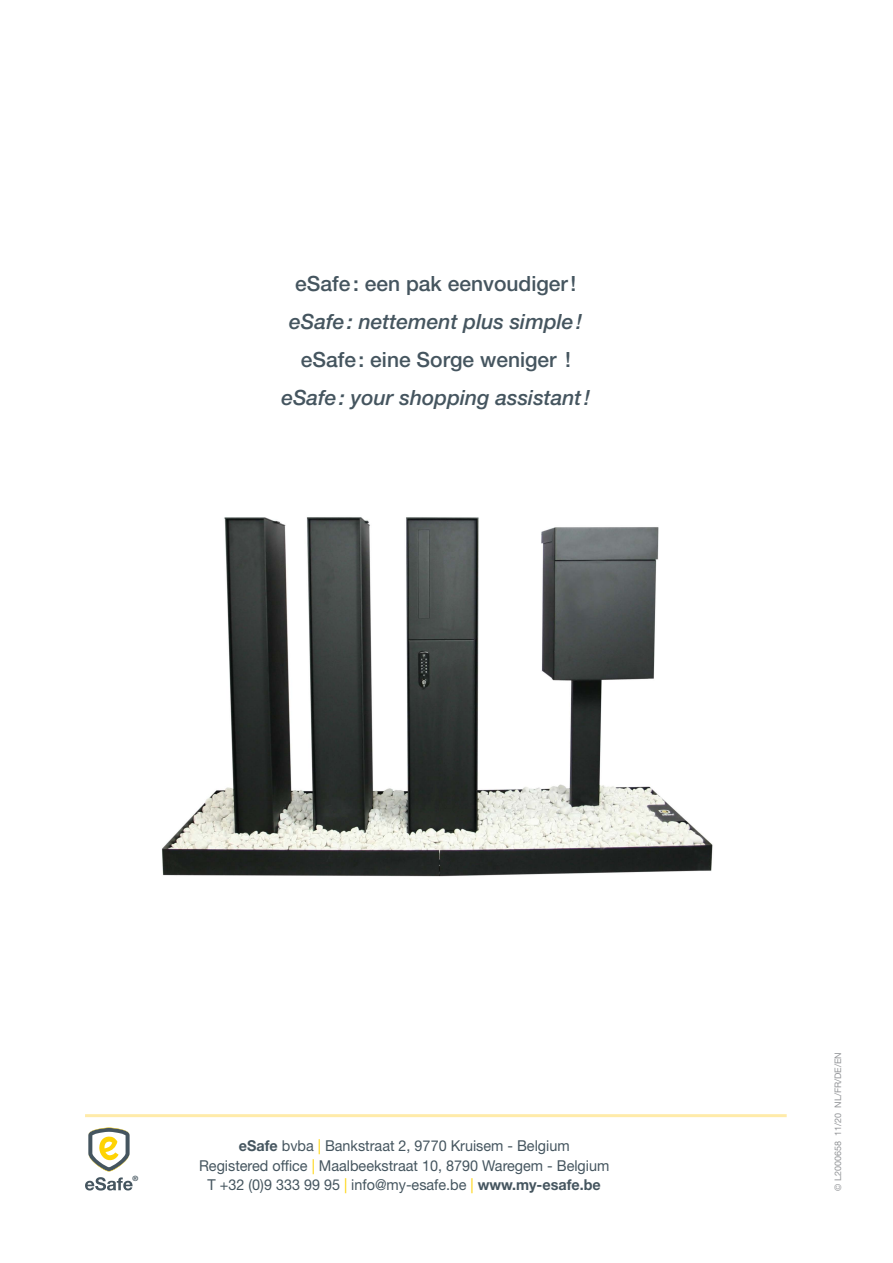
<style>
.page{position:relative;width:893px;height:1263px;background:#fff}
.page>*{position:absolute;margin:0;border:0;box-sizing:border-box;transform-origin:0 0}
.t1{font:italic 500 21px "Helvetica Neue LT Std";color:#45555f}
.t2{font:500 21px "Helvetica Neue LT Std";color:#45555f}
.t3{font:15px/19.5px "Helvetica Neue LT Std";color:#45555f;text-align:center;scale:.96 1}
.t4{font:9px "Helvetica Neue LT Std";color:#939598}
.t5{font:700 7.35px "Helvetica Neue LT Std";color:#45555f}
.s1{font-weight:700}
.s2{color:#fed304}
</style>
<div class="page">
<hr style="left:85px;top:1114px;width:702px;height:3px;background:#ffeba9">
<img style="left:162px;top:517px;width:551px;height:360px">
<svg style="left:88px;top:1127px;width:42px;height:44px"></svg>
<svg style="left:85px;top:1177px;width:48px;height:13px"></svg>
<h1 class="t2" style="left:295px;top:271px;width:283px">eSafe: een pak eenvoudiger!</h1>
<h1 class="t1" style="left:289px;top:309px;width:295px">eSafe: nettement plus simple!</h1>
<h1 class="t2" style="left:301px;top:347px;width:272px">eSafe: eine Sorge weniger !</h1>
<h1 class="t1" style="left:281px;top:385px;width:311px">eSafe: your shopping assistant!</h1>
<p class="t5" style="left:133px;top:1173px;width:7px">®</p>
<p class="t3" style="left:199px;top:1136px;width:429px"><span class="s1">eSafe</span> bvba <span class="s2">|</span> Bankstraat 2, 9770 Kruisem - Belgium<br>Registered office <span class="s2">|</span> Maalbeekstraat 10, 8790 Waregem - Belgium<br>T +32 (0)9 333 99 95 <span class="s2">|</span> info@my-esafe.be <span class="s2">|</span> <span class="s1">www.my-esafe.be</span></p>
<p class="t4" style="left:833px;top:1191px;width:140px;rotate:-90deg">© L2000658 11/20 NL/FR/DE/EN</p>
</div>
